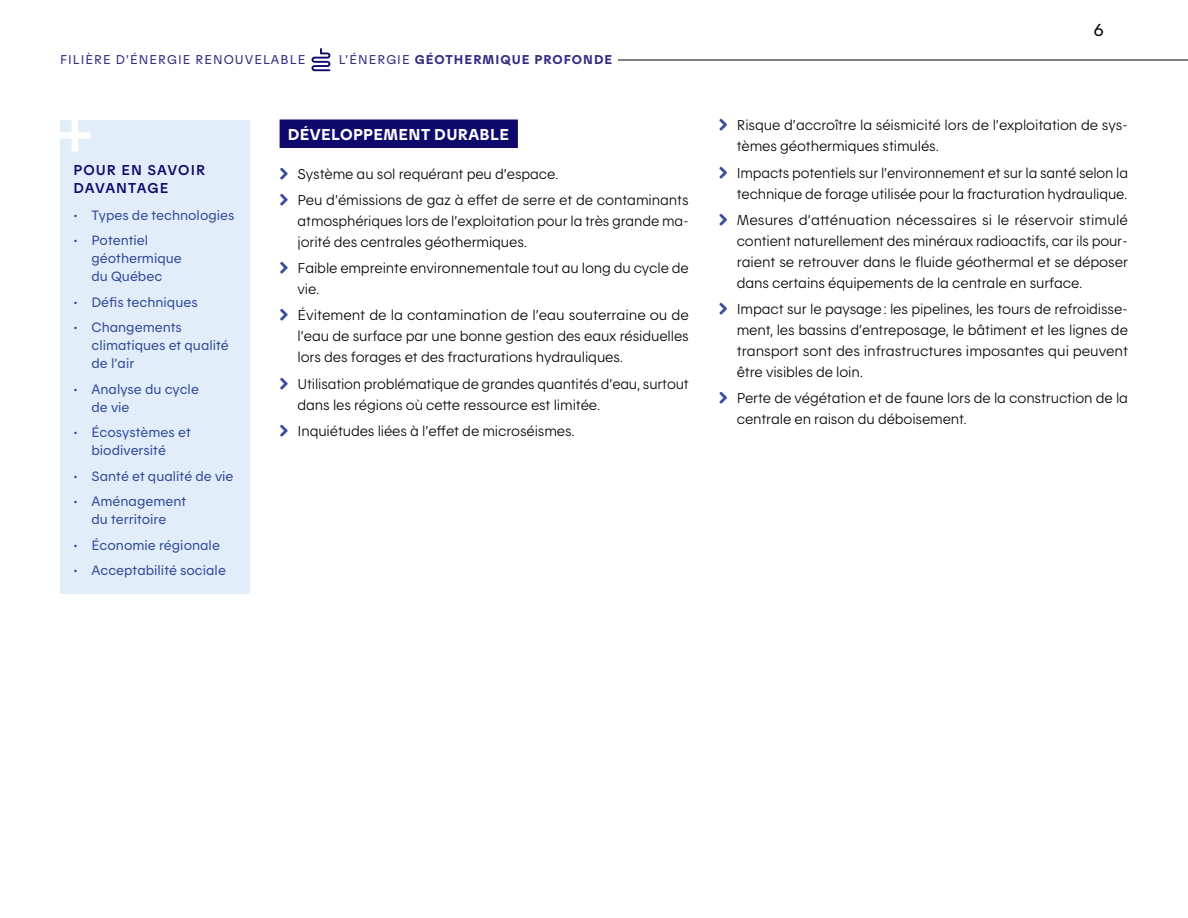
<style>
.page{position:relative;width:1188px;height:918px;background:#fff}
.page>*{position:absolute;margin:0;border:0;box-sizing:border-box;transform-origin:0 0}
.t1{font:17.25px "Hydro Quebec Normal";color:#000}
.H2_dans_bande{font:15.75px "Hydro Quebec Gras";letter-spacing:.025em;color:#fff}
.t2{font:14.25px/21px "Hydro Quebec Maigre";letter-spacing:-.01em;color:#000}
.Pour_en_savoir_davan{font:14.25px/17.1px "Hydro Quebec Demi";letter-spacing:.075em;color:#0f096c}
.t3{font:13.5px/18px "Hydro Quebec Normal";color:#364a9a}
.t4{font:12.75px "Hydro Quebec Gras";letter-spacing:.08em;color:#332e82}
.t5{font:12.75px "Hydro Quebec Normal";letter-spacing:.08em;color:#332e82}
.s1{font-family:"Hydro Quebec Normal"}
</style>
<div class="page">
<div style="left:280px;top:119px;width:238px;height:29px;background:#0f096c"></div>
<div style="left:60px;top:120px;width:190px;height:473px;background:#e1eef9"></div>
<svg style="left:60px;top:120px;width:30px;height:31px"></svg>
<svg style="left:311px;top:48px;width:20px;height:24px"></svg>
<hr style="left:618px;top:60px;width:570px;height:1px;background:#000">
<p class="t5" style="left:60px;top:52px;width:247px">FILIÈRE D’ÉNERGIE RENOUVELABLE</p>
<p class="t4" style="left:339px;top:52px;width:275px"><span class="s1">L’ÉNERGIE</span> GÉOTHERMIQUE PROFONDE</p>
<p class="Pour_en_savoir_davan" style="left:74px;top:161px;width:133px">POUR EN SAVOIR<br>DAVANTAGE</p>
<p class="t3" style="left:74px;top:205px;width:163px">• Types de technologies</p>
<p class="t3" style="left:92px;top:231px;width:92px;text-indent:-18px">• Potentiel géothermique du Québec</p>
<p class="t3" style="left:74px;top:292px;width:126px">• Défis techniques</p>
<p class="t3" style="left:92px;top:318px;width:139px;text-indent:-18px">• Changements climatiques et qualité de l’air</p>
<p class="t3" style="left:92px;top:379px;width:109px;text-indent:-18px">• Analyse du cycle de vie</p>
<p class="t3" style="left:74px;top:423px;width:119px;text-align:center">• Écosystèmes et biodiversité</p>
<p class="t3" style="left:74px;top:466px;width:161px">• Santé et qualité de vie</p>
<p class="t3" style="left:74px;top:492px;width:114px;text-align:center">• Aménagement du territoire</p>
<p class="t3" style="left:74px;top:535px;width:148px">• Économie régionale</p>
<p class="t3" style="left:74px;top:561px;width:154px">• Acceptabilité sociale</p>
<h2 class="H2_dans_bande" style="left:288px;top:124px;width:223px">DÉVELOPPEMENT DURABLE</h2>
<p class="t2" style="left:298px;top:163px;width:263px">Système au sol requérant peu d’espace.</p>
<p class="t2" style="left:298px;top:189px;width:393px;text-align:justify">Peu d’émissions de gaz à effet de serre et de contaminants atmosphériques lors de l’exploitation pour la très grande ma&shy;jorité des centrales géothermiques.</p>
<p class="t2" style="left:298px;top:257px;width:393px">Faible empreinte environnementale tout au long du cycle de vie.</p>
<p class="t2" style="left:298px;top:305px;width:393px;text-align:justify">Évitement de la contamination de l’eau souterraine ou de l’eau de surface par une bonne gestion des eaux résiduelles lors des forages et des fracturations hydrauliques.</p>
<p class="t2" style="left:298px;top:373px;width:393px">Utilisation problématique de grandes quantités d’eau, surtout dans les régions où cette ressource est limitée.</p>
<p class="t2" style="left:298px;top:420px;width:279px">Inquiétudes liées à l’effet de microséismes.</p>
<p class="t1" style="left:1093px;top:19px;width:12px">6</p>
<p class="t2" style="left:737px;top:115px;width:393px">Risque d’accroître la séismicité lors de l’exploitation de sys&shy;tèmes géothermiques stimulés.</p>
<p class="t2" style="left:737px;top:162px;width:393px">Impacts potentiels sur l’environnement et sur la santé selon la technique de forage utilisée pour la fracturation hydraulique.</p>
<p class="t2" style="left:737px;top:209px;width:393px;text-align:justify">Mesures d’atténuation nécessaires si le réservoir stimulé contient naturellement des minéraux radioactifs, car ils pour&shy;raient se retrouver dans le fluide géothermal et se déposer dans certains équipements de la centrale en surface.</p>
<p class="t2" style="left:737px;top:298px;width:393px;text-align:justify">Impact sur le paysage: les pipelines, les tours de refroidisse&shy;ment, les bassins d’entreposage, le bâtiment et les lignes de transport sont des infrastructures imposantes qui peuvent être visibles de loin.</p>
<p class="t2" style="left:737px;top:388px;width:393px">Perte de végétation et de faune lors de la construction de la centrale en raison du déboisement.</p>
</div>
